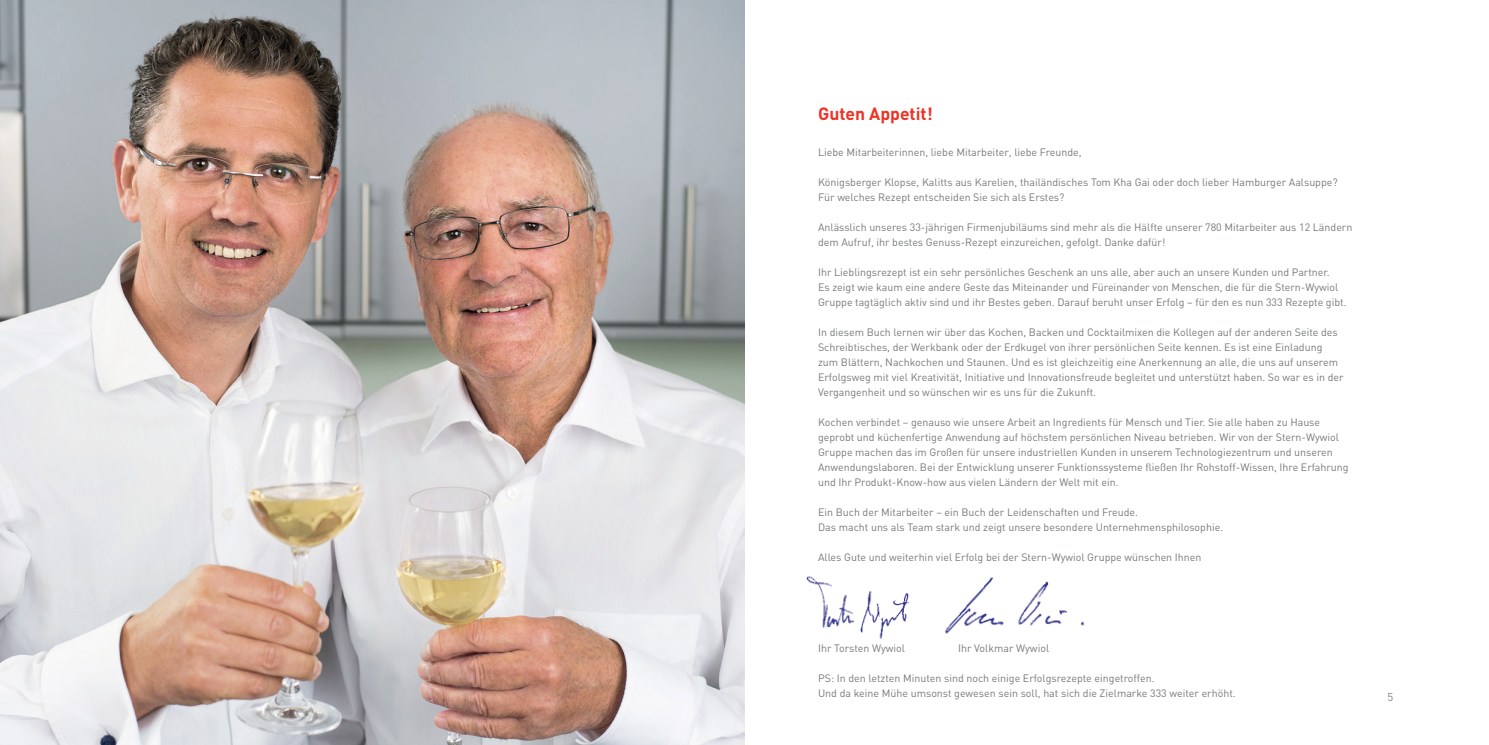
<style>
.page{position:relative;width:1489px;height:745px;background:#fff}
.page>*{position:absolute;margin:0;border:0;box-sizing:border-box;transform-origin:0 0}
.t1{font:700 17.5px "DIN";color:#ee3224}
.t2{font:11.25px "DIN";color:#808285}
.t3{font:10.62px/15px "DIN";color:#77797b}
</style>
<div class="page">
<img style="left:0;top:0;width:744px;height:744px">
<img style="left:806px;top:576px;width:103px;height:63px">
<img style="left:944px;top:577px;width:141px;height:57px">
<h1 class="t1" style="left:818px;top:102px;width:116px">Guten Appetit!</h1>
<p class="t3" style="left:818px;top:144px;width:265px">Liebe Mitarbeiterinnen, liebe Mitarbeiter, liebe Freunde,</p>
<p class="t3" style="left:818px;top:174px;width:521px">Königsberger Klopse, Kalitts aus Karelien, thailändisches Tom Kha Gai oder doch lieber Hamburger Aalsuppe?<br>Für welches Rezept entscheiden Sie sich als Erstes?</p>
<p class="t3" style="left:818px;top:219px;width:536px">Anlässlich unseres 33-jährigen Firmenjubiläums sind mehr als die Hälfte unserer 780 Mitarbeiter aus 12 Ländern dem Aufruf, ihr bestes Genuss-Rezept einzureichen, gefolgt. Danke dafür!</p>
<p class="t3" style="left:818px;top:264px;width:530px">Ihr Lieblingsrezept ist ein sehr persönliches Geschenk an uns alle, aber auch an unsere Kunden und Partner.<br>Es zeigt wie kaum eine andere Geste das Miteinander und Füreinander von Menschen, die für die Stern-Wywiol<br>Gruppe tagtäglich aktiv sind und ihr Bestes geben. Darauf beruht unser Erfolg – für den es nun 333 Rezepte gibt.</p>
<p class="t3" style="left:818px;top:324px;width:527px">In diesem Buch lernen wir über das Kochen, Backen und Cocktailmixen die Kollegen auf der anderen Seite des Schreibtisches, der Werkbank oder der Erdkugel von ihrer persönlichen Seite kennen. Es ist eine Einladung zum Blättern, Nachkochen und Staunen. Und es ist gleichzeitig eine Anerkennung an alle, die uns auf unserem Erfolgsweg mit viel Kreativität, Initiative und Innovationsfreude begleitet und unterstützt haben. So war es in der Vergangenheit und so wünschen wir es uns für die Zukunft.</p>
<p class="t3" style="left:818px;top:414px;width:532px">Kochen verbindet – genauso wie unsere Arbeit an Ingredients für Mensch und Tier. Sie alle haben zu Hause geprobt und küchenfertige Anwendung auf höchstem persönlichen Niveau betrieben. Wir von der Stern-Wywiol Gruppe machen das im Großen für unsere industriellen Kunden in unserem Technologiezentrum und unseren Anwendungslaboren. Bei der Entwicklung unserer Funktionssysteme fließen Ihr Rohstoff-Wissen, Ihre Erfahrung und Ihr Produkt-Know-how aus vielen Ländern der Welt mit ein.</p>
<p class="t3" style="left:818px;top:504px;width:406px">Ein Buch der Mitarbeiter – ein Buch der Leidenschaften und Freude.<br>Das macht uns als Team stark und zeigt unsere besondere Unternehmensphilosophie.</p>
<p class="t3" style="left:818px;top:549px;width:385px">Alles Gute und weiterhin viel Erfolg bei der Stern-Wywiol Gruppe wünschen Ihnen</p>
<p class="t3" style="left:818px;top:639px;width:88px">Ihr Torsten Wywiol</p>
<p class="t3" style="left:958px;top:639px;width:92px">Ihr Volkmar Wywiol</p>
<p class="t3" style="left:818px;top:669px;width:419px">PS: In den letzten Minuten sind noch einige Erfolgsrezepte eingetroffen.<br>Und da keine Mühe umsonst gewesen sein soll, hat sich die Zielmarke 333 weiter erhöht.</p>
<p class="t2" style="left:1387px;top:689px;width:7px">5</p>
</div>
